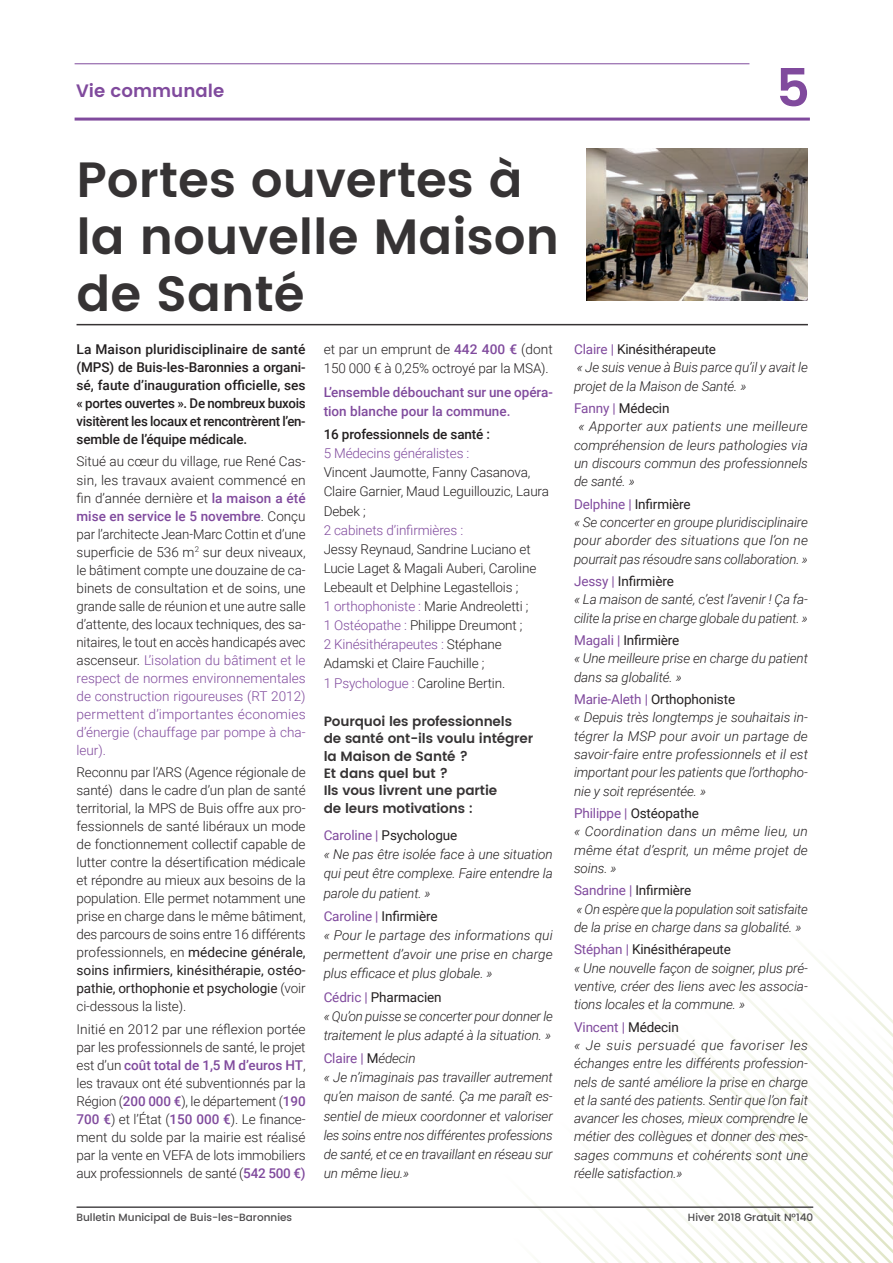
<style>
.page{position:relative;width:893px;height:1263px;background:#fff}
.page>*{position:absolute;margin:0;border:0;box-sizing:border-box;transform-origin:0 0}
.t1{font:600 52.5px "Poppins";color:#804a9d}
.t2{font:600 49.5px/57.2px "Poppins";color:#363334}
.t3{font:600 18px "Poppins";color:#804a9d}
.t4{font:italic 300 13.5px/18.3px "Roboto";letter-spacing:-.01em;color:#231f20}
.t5{font:300 13.5px/18px "Roboto";letter-spacing:-.01em;color:#231f20;text-align:justify}
.t6{font:500 13.5px/18px "Roboto";letter-spacing:-.01em;color:#231f20;text-align:justify}
.t7{font:600 13.5px/17.2px "Poppins";letter-spacing:-.01em;color:#363334}
.t8{font:500 13.5px/19px "Roboto";color:#804a9d}
.t9{font:300 13.5px "Roboto";letter-spacing:-.01em;color:#804a9d}
.t10{font:italic 300 13.5px "Roboto";letter-spacing:.01em;color:#231f20}
.t11{font:13.5px "Roboto";letter-spacing:-.01em;color:#231f20}
.t12{font:500 10.5px "Poppins";color:#4c4a4c}
.s1{font-weight:500;color:#804a9d}
.s2{color:#804a9d}
.s3{font-weight:400}
.s4{font-weight:400;font-style:normal;color:#804a9d}
.s5{font-weight:400;font-style:normal}
</style>
<div class="page">
<svg style="left:534px;top:947px;width:359px;height:316px"></svg>
<hr style="left:75px;top:118px;width:735px;height:3px;background:#804a9d">
<hr style="left:77px;top:1206px;width:736px;height:2px;background:#4c4a4c">
<hr style="left:75px;top:64px;width:674px;height:1px;background:#804a9d">
<hr style="left:77px;top:324px;width:731px;height:1px;background:#363334">
<img style="left:587px;top:149px;width:221px;height:151px">
<h3 class="t3" style="left:76px;top:77px;width:150px">Vie communale</h3>
<h1 class="t1" style="left:776px;top:49px;width:35px">5</h1>
<h2 class="t2" style="left:77px;top:153px;width:484px">Portes ouvertes à la nouvelle Maison de Santé</h2>
<p class="t6" style="left:77px;top:340px;width:231px">La Maison pluridisciplinaire de santé (MPS) de Buis-les-Baronnies a organi&shy;sé, faute d’inauguration officielle, ses « portes ouvertes ». De nombreux buxois visitèrent les locaux et rencontrèrent l’en&shy;semble de l’équipe médicale.</p>
<p class="t5" style="left:77px;top:452px;width:231px">Situé au cœur du village, rue René Cas&shy;sin, les travaux avaient commencé en fin d’année dernière et <span class="s1">la maison a été mise en service le 5 novembre</span>. Conçu par l’architecte Jean-Marc Cottin et d’une superficie de 536 m<sup>2</sup> sur deux niveaux, le bâtiment compte une douzaine de ca&shy;binets de consultation et de soins, une grande salle de réunion et une autre salle d’attente, des locaux techniques, des sa&shy;nitaires, le tout en accès handicapés avec ascenseur. <span class="s2">L’isolation du bâtiment et le respect de normes environnementales de construction rigoureuses (RT 2012) permettent d’importantes économies d’énergie (chauffage par pompe à cha&shy;leur).</span></p>
<p class="t5" style="left:77px;top:763px;width:231px">Reconnu par l’ARS (Agence régionale de santé) dans le cadre d’un plan de santé territorial, la MPS de Buis offre aux pro&shy;fessionnels de santé libéraux un mode de fonctionnement collectif capable de lutter contre la désertification médicale et répondre au mieux aux besoins de la population. Elle permet notamment une prise en charge dans le même bâtiment, des parcours de soins entre 16 différents professionnels, en <span class="s3">médecine générale, soins infirmiers, kinésithérapie, ostéo&shy;pathie, orthophonie et psychologie</span> (voir ci-dessous la liste).</p>
<p class="t5" style="left:77px;top:1019px;width:231px">Initié en 2012 par une réflexion portée par les professionnels de santé, le projet est d’un <span class="s1">coût total de 1,5 M d’euros HT</span>, les travaux ont été subventionnés par la Région (<span class="s1">200 000 €</span>), le département (<span class="s1">190<br>700 €</span>) et l’État (<span class="s1">150 000 €</span>). Le finance&shy;ment du solde par la mairie est réalisé par la vente en VEFA de lots immobiliers aux professionnels de santé (<span class="s1">542 500 €)</span></p>
<p class="t5" style="left:324px;top:339px;width:231px;line-height:19px">et par un emprunt de <span class="s1">442 400 €</span> (dont<br>150 000 € à 0,25% octroyé par la MSA).</p>
<p class="t8" style="left:324px;top:382px;width:231px">L’ensemble débouchant sur une opéra&shy;tion blanche pour la commune.</p>
<p class="t6" style="left:324px;top:425px;width:168px">16 professionnels de santé :</p>
<p class="t9" style="left:324px;top:444px;width:147px">5 Médecins généralistes :</p>
<p class="t5" style="left:324px;top:462px;width:227px;line-height:19px;text-align:left">Vincent Jaumotte, Fanny Casanova,<br>Claire Garnier, Maud Leguillouzic, Laura<br>Debek ;</p>
<p class="t9" style="left:324px;top:520px;width:141px">2 cabinets d’infirmières :</p>
<p class="t5" style="left:324px;top:539px;width:214px;line-height:19px;text-align:left">Jessy Reynaud, Sandrine Luciano et Lucie Laget &amp; Magali Auberi, Caroline Lebeault et Delphine Legastellois ;<br><span class="s2">1 orthophoniste :</span> Marie Andreoletti ; <span class="s2">1 Ostéopathe :</span> Philippe Dreumont ;<br><span class="s2">2 Kinésithérapeutes :</span> Stéphane Adamski et Claire Fauchille ;<br><span class="s2">1 Psychologue :</span> Caroline Bertin.</p>
<p class="t7" style="left:324px;top:713px;width:211px">Pourquoi les professionnels<br>de santé ont-ils voulu intégrer la Maison de Santé ?<br>Et dans quel but ?<br>Ils vous livrent une partie<br>de leurs motivations :</p>
<p class="t4" style="left:324px;top:825px;width:231px;line-height:19px"><span class="s4">Caroline |</span> <span class="s5">Psychologue<br></span>« Ne pas être isolée face à une situation qui peut être complexe. Faire entendre la parole du patient. »</p>
<p class="t4" style="left:324px;top:906px;width:231px;line-height:19px"><span class="s4">Caroline |</span> <span class="s5">Infirmière<br></span>« Pour le partage des informations qui permettent d’avoir une prise en charge plus efficace et plus globale. »</p>
<p class="t4" style="left:324px;top:987px;width:231px;line-height:19px"><span class="s4">Cédric |</span> <span class="s5">Pharmacien<br></span>« Qu’on puisse se concerter pour donner le traitement le plus adapté à la situation. »</p>
<p class="t4" style="left:324px;top:1048px;width:231px;line-height:19px"><span class="s4">Claire |</span> <span class="s5">M</span>édecin<br>« Je n’imaginais pas travailler autrement qu’en maison de santé. Ça me paraît es&shy;sentiel de mieux coordonner et valoriser les soins entre nos différentes professions de santé, et ce en travaillant en réseau sur un même lieu.»</p>
<p class="t4" style="left:574px;top:340px;width:235px"><span class="s4">Claire |</span> <span class="s5">Kinésithérapeute<br></span>« Je suis venue à Buis parce qu’il y avait le projet de la Maison de Santé. »</p>
<p class="t11" style="left:574px;top:399px;width:97px"><span class="s2">Fanny |</span> Médecin</p>
<p class="t10" style="left:578px;top:417px;width:231px">« Apporter aux patients une meilleure</p>
<p class="t4" style="left:574px;top:435px;width:235px">compréhension de leurs pathologies via</p>
<p class="t4" style="left:574px;top:453px;width:235px">un discours commun des professionnels</p>
<p class="t4" style="left:574px;top:472px;width:62px">de santé. »</p>
<p class="t4" style="left:574px;top:494px;width:235px"><span class="s4">Delphine |</span> <span class="s5">Infirmière<br></span>« Se concerter en groupe pluridisciplinaire pour aborder des situations que l’on ne pourrait pas résoudre sans collaboration. »</p>
<p class="t4" style="left:574px;top:572px;width:235px"><span class="s4">Jessy |</span> <span class="s5">Infirmière<br></span>« La maison de santé, c’est l’avenir ! Ça fa&shy;cilite la prise en charge globale du patient. »</p>
<p class="t4" style="left:574px;top:631px;width:235px"><span class="s4">Magali |</span> <span class="s5">Infirmière<br></span>« Une meilleure prise en charge du patient dans sa globalité. »</p>
<p class="t4" style="left:574px;top:690px;width:235px"><span class="s4">Marie-Aleth |</span> <span class="s5">Orthophoniste<br></span>« Depuis très longtemps je souhaitais in&shy;tégrer la MSP pour avoir un partage de savoir-faire entre professionnels et il est important pour les patients que l’orthopho&shy;nie y soit représentée. »</p>
<p class="t4" style="left:574px;top:804px;width:235px"><span class="s4">Philippe |</span> <span class="s5">Ostéopathe<br></span>« Coordination dans un même lieu, un même état d’esprit, un même projet de soins. »</p>
<p class="t4" style="left:574px;top:881px;width:235px"><span class="s4">Sandrine |</span> <span class="s5">Infirmière<br></span>« On espère que la population soit satisfaite de la prise en charge dans sa globalité. »</p>
<p class="t4" style="left:574px;top:940px;width:235px"><span class="s4">Stéphan |</span> <span class="s5">Kinésithérapeute<br></span>« Une nouvelle façon de soigner, plus pré&shy;ventive, créer des liens avec les associa&shy;tions locales et la commune. »</p>
<p class="t4" style="left:574px;top:1017px;width:235px"><span class="s4">Vincent |</span> <span class="s5">Médecin<br></span>« Je suis persuadé que favoriser les échanges entre les différents profession&shy;nels de santé améliore la prise en charge et la santé des patients. Sentir que l’on fait avancer les choses, mieux comprendre le métier des collègues et donner des mes&shy;sages communs et cohérents sont une réelle satisfaction.»</p>
<p class="t12" style="left:77px;top:1209px;width:217px">Bulletin Municipal de Buis-les-Baronnies</p>
<p class="t12" style="left:688px;top:1209px;width:127px">Hiver 2018 Gratuit N°140</p>
</div>
